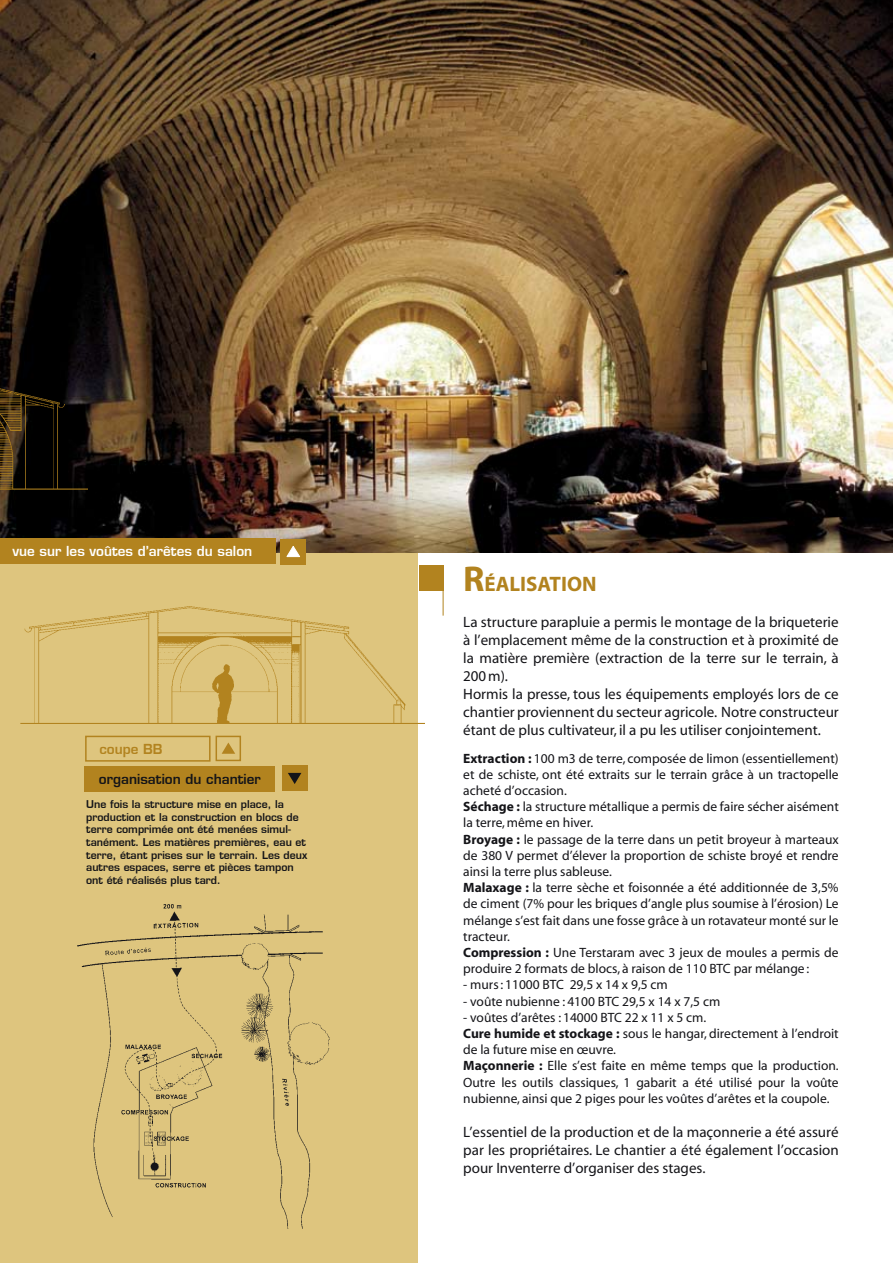
<style>
.page{position:relative;width:893px;height:1263px;background:#fff}
.page>*{position:absolute;margin:0;border:0;box-sizing:border-box;transform-origin:0 0}
.t1{font:700 21px "Myriad";color:#b2831f}
.t2{font:15px/18px "Myriad";color:#141418;text-align:justify}
.t3{font:13.5px/16.2px "Myriad";color:#141418}
.t4{font:13.5px "Square 721 Demi";color:#fff}
.t5{font:13.5px "Square 721 Demi";color:#141418}
.t6{font:13.5px "Square 721 Demi";color:#b2831f}
.t7{font:10.5px/12.6px "Square 721 Demi";color:#141418}
.s1{font-size:36px}
.s2{font-weight:700}
</style>
<div class="page">
<div style="left:0;top:0;width:418px;height:1263px;background:#dec57e"></div>
<img style="left:24px;top:606px;width:400px;height:117px">
<img style="left:77px;top:904px;width:252px;height:324px">
<img style="left:0;top:0;width:892px;height:553px">
<img style="left:0;top:337px;width:88px;height:162px">
<div style="left:0;top:538px;width:275px;height:26px;background:#b2831f"></div>
<div style="left:280px;top:539px;width:26px;height:25px;background:#b2831f"></div>
<svg style="left:286px;top:546px;width:14px;height:12px"></svg>
<div style="left:216px;top:736px;width:25px;height:25px;border:2px solid #b2831f"></div>
<svg style="left:222px;top:742px;width:13px;height:12px"></svg>
<div style="left:85px;top:736px;width:126px;height:26px;border:2px solid #b2831f"></div>
<div style="left:282px;top:765px;width:25px;height:26px;background:#b2831f"></div>
<svg style="left:288px;top:773px;width:13px;height:11px"></svg>
<div style="left:85px;top:766px;width:190px;height:25px;background:#b2831f"></div>
<div style="left:419px;top:566px;width:24px;height:25px;background:#b2831f"></div>
<hr style="left:443px;top:586px;width:1px;height:30px;background:#b2831f">
<p class="t4" style="left:13px;top:543px;width:241px">vue sur les voûtes d’arêtes du salon</p>
<p class="t6" style="left:99px;top:740px;width:65px">coupe BB</p>
<p class="t5" style="left:99px;top:770px;width:163px">organisation du chantier</p>
<p class="t7" style="left:86px;top:798px;width:223px">Une fois la structure mise en place, la production et la construction en blocs de terre comprimée ont été menées simul&shy;tanément. Les matières premières, eau et terre, étant prises sur le terrain. Les deux autres espaces, serre et pièces tampon ont été réalisés plus tard.</p>
<h1 class="t1" style="left:463px;top:573px;width:135px"><span class="s1">R</span>ÉALISATION</h1>
<p class="t2" style="left:463px;top:614px;width:377px;text-align:left">La structure parapluie a permis le montage de la briqueterie à l’emplacement même de la construction et à proximité de la matière première (extraction de la terre sur le terrain, à 200 m).<br>Hormis la presse, tous les équipements employés lors de ce chantier proviennent du secteur agricole. Notre constructeur étant de plus cultivateur, il a pu les utiliser conjointement.</p>
<p class="t3" style="left:463px;top:750px;width:377px"><span class="s2">Extraction :</span> 100 m3 de terre, composée de limon (essentiellement) et de schiste, ont été extraits sur le terrain grâce à un tractopelle acheté d’occasion.<br><span class="s2">Séchage :</span> la structure métallique a permis de faire sécher aisément la terre, même en hiver.<br><span class="s2">Broyage :</span> le passage de la terre dans un petit broyeur à marteaux de 380 V permet d’élever la proportion de schiste broyé et rendre ainsi la terre plus sableuse.<br><span class="s2">Malaxage :</span> la terre sèche et foisonnée a été additionnée de 3,5% de ciment (7% pour les briques d’angle plus soumise à l’érosion) Le mélange s’est fait dans une fosse grâce à un rotavateur monté sur le tracteur.<br><span class="s2">Compression :</span> Une Terstaram avec 3 jeux de moules a permis de produire 2 formats de blocs, à raison de 110 BTC par mélange :</p>
<p class="t3" style="left:463px;top:977px;width:206px">- murs : 11000 BTC 29,5 x 14 x 9,5 cm</p>
<p class="t3" style="left:463px;top:993px;width:259px">- voûte nubienne : 4100 BTC 29,5 x 14 x 7,5 cm</p>
<p class="t3" style="left:463px;top:1010px;width:377px">- voûtes d’arêtes : 14000 BTC 22 x 11 x 5 cm.<br><span class="s2">Cure humide et stockage :</span> sous le hangar, directement à l’endroit de la future mise en œuvre.<br><span class="s2">Maçonnerie :</span> Elle s’est faite en même temps que la production.<br>Outre les outils classiques, 1 gabarit a été utilisé pour la voûte nubienne, ainsi que 2 piges pour les voûtes d’arêtes et la coupole.</p>
<p class="t2" style="left:463px;top:1123px;width:377px">L’essentiel de la production et de la maçonnerie a été assuré par les propriétaires. Le chantier a été également l’occasion pour Inventerre d’organiser des stages.</p>
</div>
